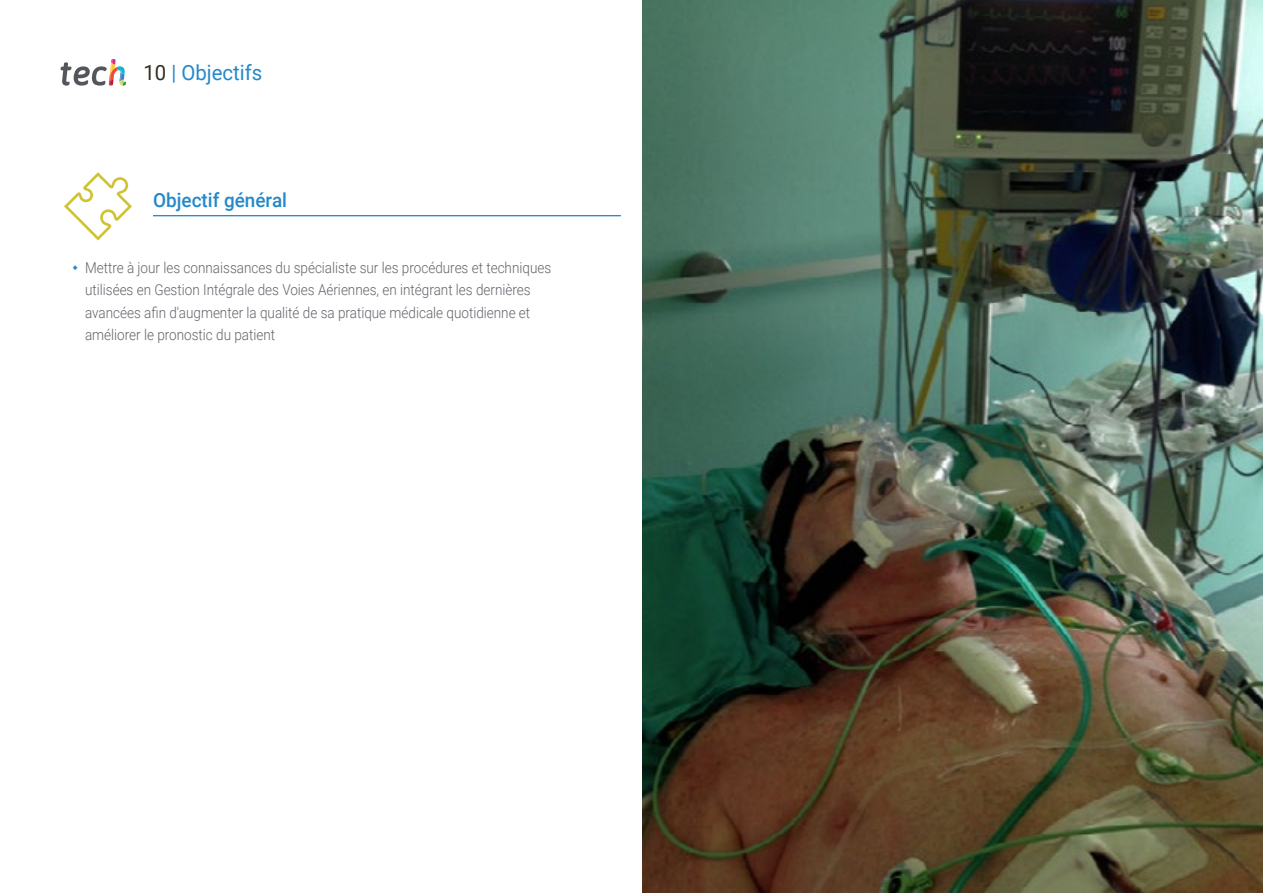
<style>
.page{position:relative;width:1263px;height:893px;background:#fff}
.page>*{position:absolute;margin:0;border:0;box-sizing:border-box;transform-origin:0 0}
.t1{font:21px "Roboto";color:#2488c9}
.t2{font:500 19.5px "Roboto";color:#2488c9}
.t3{font:300 15px/22.5px "Roboto";color:#61646a;scale:.9 1}
.s1{color:#312e20}
</style>
<div class="page">
<hr style="left:153px;top:215px;width:468px;height:1px;background:#2488c9">
<svg style="left:64px;top:172px;width:68px;height:68px"></svg>
<img style="left:642px;top:0;width:621px;height:893px">
<svg style="left:61px;top:59px;width:65px;height:27px"></svg>
<h1 class="t1" style="left:144px;top:57px;width:120px"><span class="s1">10</span> | Objectifs</h1>
<h2 class="t2" style="left:153px;top:187px;width:135px">Objectif général</h2>
<p class="t3" style="left:85px;top:256px;width:519px">Mettre à jour les connaissances du spécialiste sur les procédures et techniques utilisées en Gestion Intégrale des Voies Aériennes, en intégrant les dernières avancées afin d'augmenter la qualité de sa pratique médicale quotidienne et améliorer le pronostic du patient</p>
</div>
